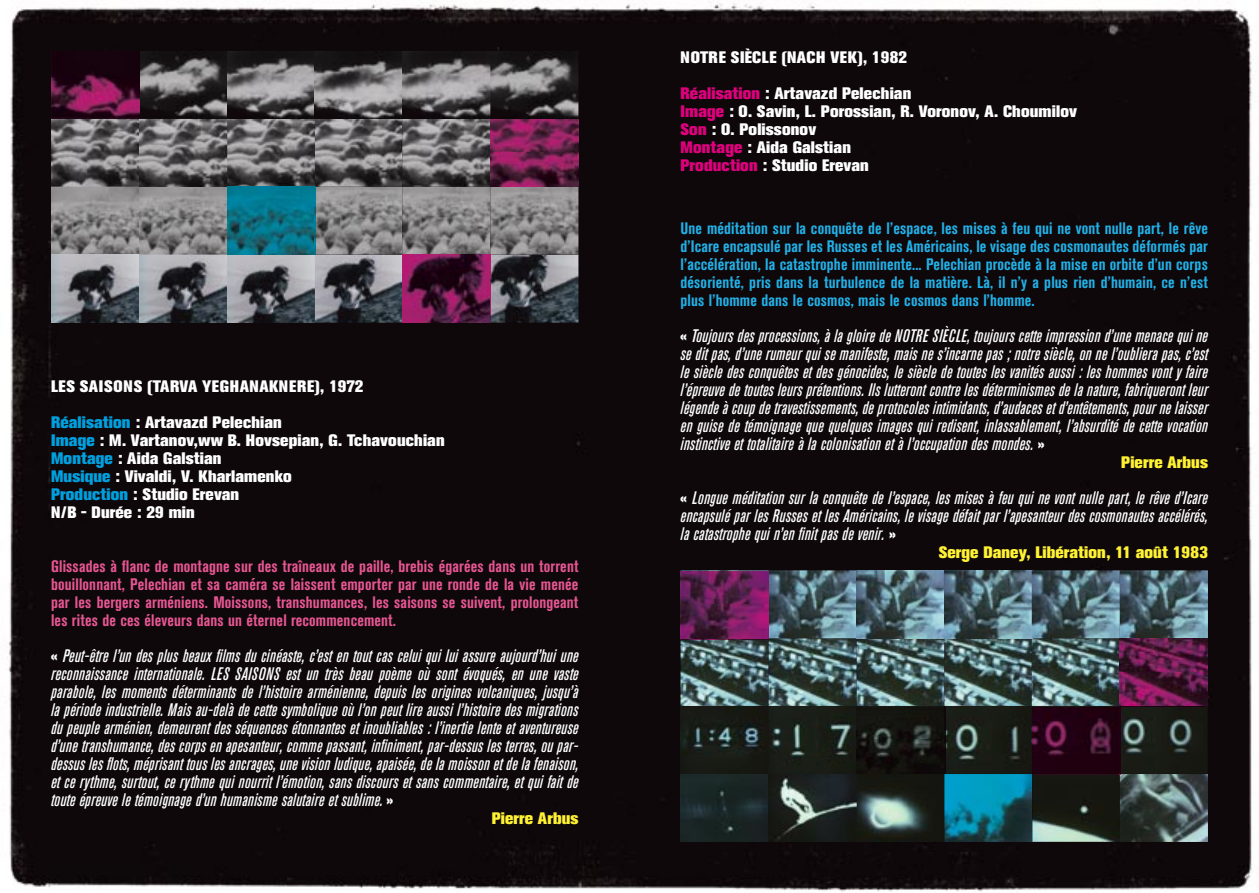
<style>
.page{position:relative;width:1259px;height:893px;background:#fff}
.page>*{position:absolute;margin:0;border:0;box-sizing:border-box;transform-origin:0 0}
.t1{font:italic 500 condensed 18px/18px "Akzidenz Grotesk BE";letter-spacing:.01em;color:#fff;text-align:justify}
.t2{font:800 16.5px/18px "Akzidenz Grotesk BE";letter-spacing:.01em;color:#fff}
.t3{font:700 condensed 16.5px/18px "Akzidenz Grotesk BE";letter-spacing:.01em;color:#22b0e7;text-align:justify}
.t4{font:700 condensed 16.5px/18px "Akzidenz Grotesk BE";letter-spacing:.01em;color:#e65692;text-align:justify}
.t5{font:800 16.5px "Akzidenz Grotesk BE";letter-spacing:.01em;color:#fff133}
.s1{color:#009fde}
.s2{font-weight:800;font-style:normal;font-stretch:normal;font-size:16.5px}
.s3{color:#de007d}
</style>
<div class="page">
<div style="left:8px;top:1px;width:1246px;height:891px;background:#0e080a"></div>
<img style="left:51px;top:51px;width:527px;height:272px">
<img style="left:51px;top:119px;width:88px;height:1px">
<img style="left:139px;top:51px;width:1px;height:68px">
<img style="left:490px;top:119px;width:88px;height:68px">
<img style="left:490px;top:255px;width:1px;height:68px">
<img style="left:680px;top:570px;width:528px;height:272px">
<img style="left:944px;top:842px;width:88px;height:1px">
<img style="left:680px;top:571px;width:88px;height:68px">
<img style="left:768px;top:571px;width:1px;height:67px">
<img style="left:1120px;top:638px;width:88px;height:68px">
<img style="left:1032px;top:775px;width:1px;height:67px">
<img style="left:1032px;top:707px;width:89px;height:67px">
<p class="t2" style="left:51px;top:368px;width:314px;line-height:36px">LES SAISONS (TARVA YEGHANAKNERE), 1972<br><span class="s1">Réalisation</span> : Artavazd Pelechian</p>
<p class="t2" style="left:51px;top:431px;width:395px"><span class="s1">Image</span> : M. Vartanov,ww B. Hovsepian, G. Tchavouchian<br><span class="s1">Montage</span> : Aida Galstian<br><span class="s1">Musique</span> : Vivaldi, V. Kharlamenko<br><span class="s1">Production</span> : Studio Erevan<br>N/B - Durée : 29 min</p>
<p class="t4" style="left:51px;top:557px;width:529px">Glissades à flanc de montagne sur des traîneaux de paille, brebis égarées dans un torrent bouillonnant, Pelechian et sa caméra se laissent emporter par une ronde de la vie menée par les bergers arméniens. Moissons, transhumances, les saisons se suivent, prolongeant les rites de ces éleveurs dans un éternel recommencement.</p>
<p class="t1" style="left:51px;top:647px;width:529px"><span class="s2">«</span> Peut-être l’un des plus beaux films du cinéaste, c’est en tout cas celui qui lui assure aujourd’hui une reconnaissance internationale. LES SAISONS est un très beau poème où sont évoqués, en une vaste parabole, les moments déterminants de l’histoire arménienne, depuis les origines volcaniques, jusqu’à la période industrielle. Mais au-delà de cette symbolique où l’on peut lire aussi l’histoire des migrations du peuple arménien, demeurent des séquences étonnantes et inoubliables : l’inertie lente et aventureuse d’une transhumance, des corps en apesanteur, comme passant, infiniment, par-dessus les terres, ou par&shy;dessus les flots, méprisant tous les ancrages, une vision ludique, apaisée, de la moisson et de la fenaison, et ce rythme, surtout, ce rythme qui nourrit l’émotion, sans discours et sans commentaire, et qui fait de toute épreuve le témoignage d’un humanisme salutaire et sublime. <span class="s2">»</span></p>
<p class="t5" style="left:492px;top:809px;width:88px">Pierre Arbus</p>
<p class="t2" style="left:680px;top:40px;width:232px;line-height:36px">NOTRE SIÈCLE (NACH VEK), 1982<br><span class="s3">Réalisation</span> : Artavazd Pelechian</p>
<p class="t2" style="left:680px;top:103px;width:398px"><span class="s3">Image</span> : O. Savin, L. Porossian, R. Voronov, A. Choumilov<br><span class="s3">Son</span> : O. Polissonov<br><span class="s3">Montage</span> : Aida Galstian<br><span class="s3">Production</span> : Studio Erevan</p>
<p class="t3" style="left:680px;top:220px;width:529px">Une méditation sur la conquête de l’espace, les mises à feu qui ne vont nulle part, le rêve d’Icare encapsulé par les Russes et les Américains, le visage des cosmonautes déformés par l’accélération, la catastrophe imminente... Pelechian procède à la mise en orbite d’un corps désorienté, pris dans la turbulence de la matière. Là, il n’y a plus rien d’humain, ce n’est plus l’homme dans le cosmos, mais le cosmos dans l’homme.</p>
<p class="t1" style="left:680px;top:327px;width:529px"><span class="s2">«</span> Toujours des processions, à la gloire de NOTRE SIÈCLE, toujours cette impression d’une menace qui ne se dit pas, d’une rumeur qui se manifeste, mais ne s’incarne pas ; notre siècle, on ne l’oubliera pas, c’est le siècle des conquêtes et des génocides, le siècle de toutes les vanités aussi : les hommes vont y faire l’épreuve de toutes leurs prétentions. Ils lutteront contre les déterminismes de la nature, fabriqueront leur légende à coup de travestissements, de protocoles intimidants, d’audaces et d’entêtements, pour ne laisser en guise de témoignage que quelques images qui redisent, inlassablement, l’absurdité de cette vocation instinctive et totalitaire à la colonisation et à l’occupation des mondes. <span class="s2">»</span></p>
<p class="t5" style="left:1121px;top:453px;width:88px">Pierre Arbus</p>
<p class="t1" style="left:680px;top:489px;width:529px"><span class="s2">«</span> Longue méditation sur la conquête de l’espace, les mises à feu qui ne vont nulle part, le rêve d’Icare encapsulé par les Russes et les Américains, le visage défait par l’apesanteur des cosmonautes accélérés, la catastrophe qui n’en finit pas de venir. <span class="s2">»</span></p>
<p class="t5" style="left:938px;top:543px;width:271px">Serge Daney, Libération, 11 août 1983</p>
</div>
